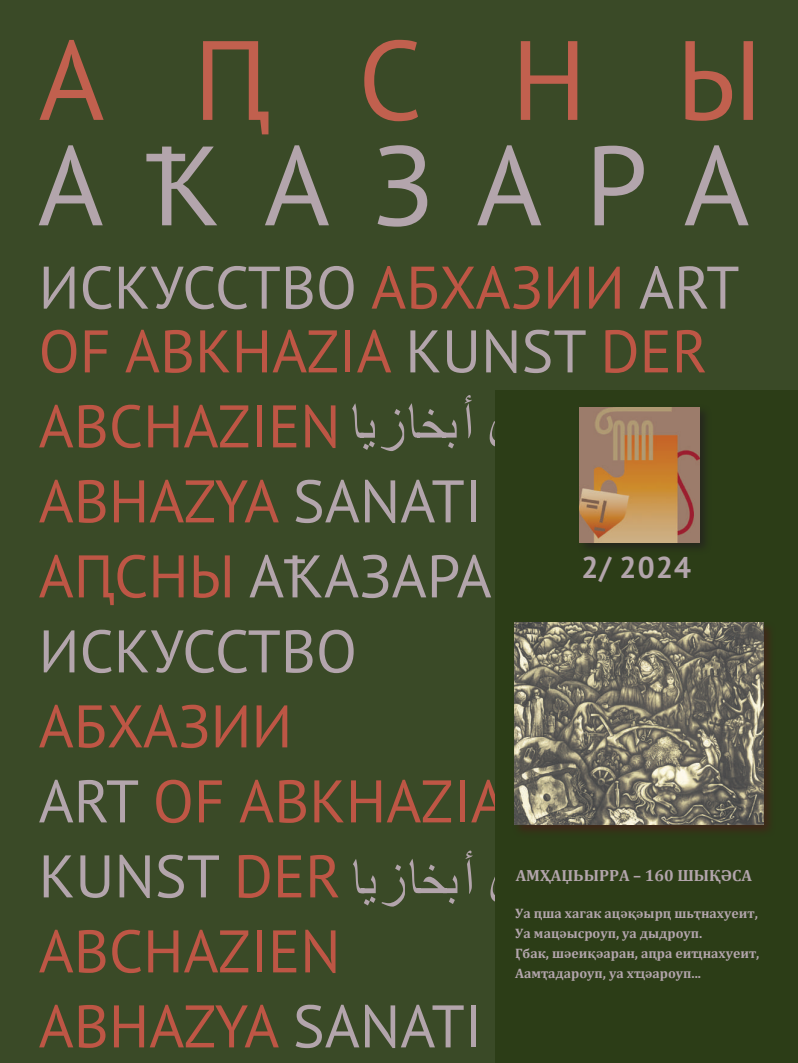
<style>
.page{position:relative;width:798px;height:1063px;background:#fff}
.page>*{position:absolute;margin:0;border:0;box-sizing:border-box;transform-origin:0 0}
.t1{font:112.5px "PT Sans";letter-spacing:.38em;color:#b3a5ac}
.t2{font:112.5px "PT Sans";letter-spacing:.79em;color:#c1604e}
.t3{font:60px/75px "PT Sans";color:#be5645}
.t4{font:60px/75px "PT Sans";color:#b3a5ac}
.t5{font:700 30px "PT Sans";color:#b3a5ac}
.t6{font:700 16.25px "Cambria";color:#b3a5ac}
.t7{font:700 13.75px/20px "Cambria";color:#b3a5ac}
.s1{color:#b3a5ac}
.s2{color:#be5645}
</style>
<div class="page">
<div style="left:0;top:0;width:797px;height:1063px;background:#3a4a27"></div>
<svg style="left:352px;top:395px;width:119px;height:56px"></svg>
<svg style="left:489px;top:421px;width:6px;height:26px"></svg>
<svg style="left:353px;top:851px;width:119px;height:56px"></svg>
<svg style="left:490px;top:877px;width:5px;height:25px"></svg>
<div style="left:495px;top:390px;width:302px;height:673px;background:#2c3d17"></div>
<div style="left:576px;top:405px;width:135px;height:150px;background:#231f20;opacity:.75"></div>
<img style="left:579px;top:407px;width:120px;height:135px">
<div style="left:512px;top:620px;width:264px;height:217px;background:#333517"></div>
<img style="left:514px;top:622px;width:249px;height:203px">
<h1 class="t2" style="left:39px;top:8px;width:725px">АԤСНЫ</h1>
<h1 class="t1" style="left:38px;top:113px;width:713px">АҞАЗАРА</h1>
<h2 class="t3" style="left:39px;top:254px;width:702px;line-height:63.8px"><span class="s1">ИСКУССТВО</span> АБХАЗИИ <span class="s1">ART<br></span>OF ABKHAZIA <span class="s1">KUNST</span> DER</h2>
<h2 class="t4" style="left:39px;top:387px;width:454px"><span class="s2">ABCHAZIEN<br>ABHAZYA</span> SANATI<br><span class="s2">АԤСНЫ</span> АҞАЗАРА<br>ИСКУССТВО</h2>
<h2 class="t3" style="left:39px;top:687px;width:468px">АБХАЗИИ<br><span class="s1">ART</span> OF ABKHAZIA<br><span class="s1">KUNST</span> DER<br>ABCHAZIEN<br>ABHAZYA <span class="s1">SANATI</span></h2>
<h3 class="t5" style="left:580px;top:548px;width:112px">2/ 2024</h3>
<p class="t6" style="left:515px;top:864px;width:238px">АМҲАЏЬЫРРА – 160 ШЫҚӘСА</p>
<p class="t7" style="left:515px;top:903px;width:246px">Уа ԥша хагак ацәқәырԥ шьҭнахуеит,<br>Уа мацәысроуп, уа дыдроуп.<br>Ӷбак, шәеиқәаран, аԥра еиҵнахуеит,<br>Аамҭадароуп, уа хҵәароуп...</p>
</div>
